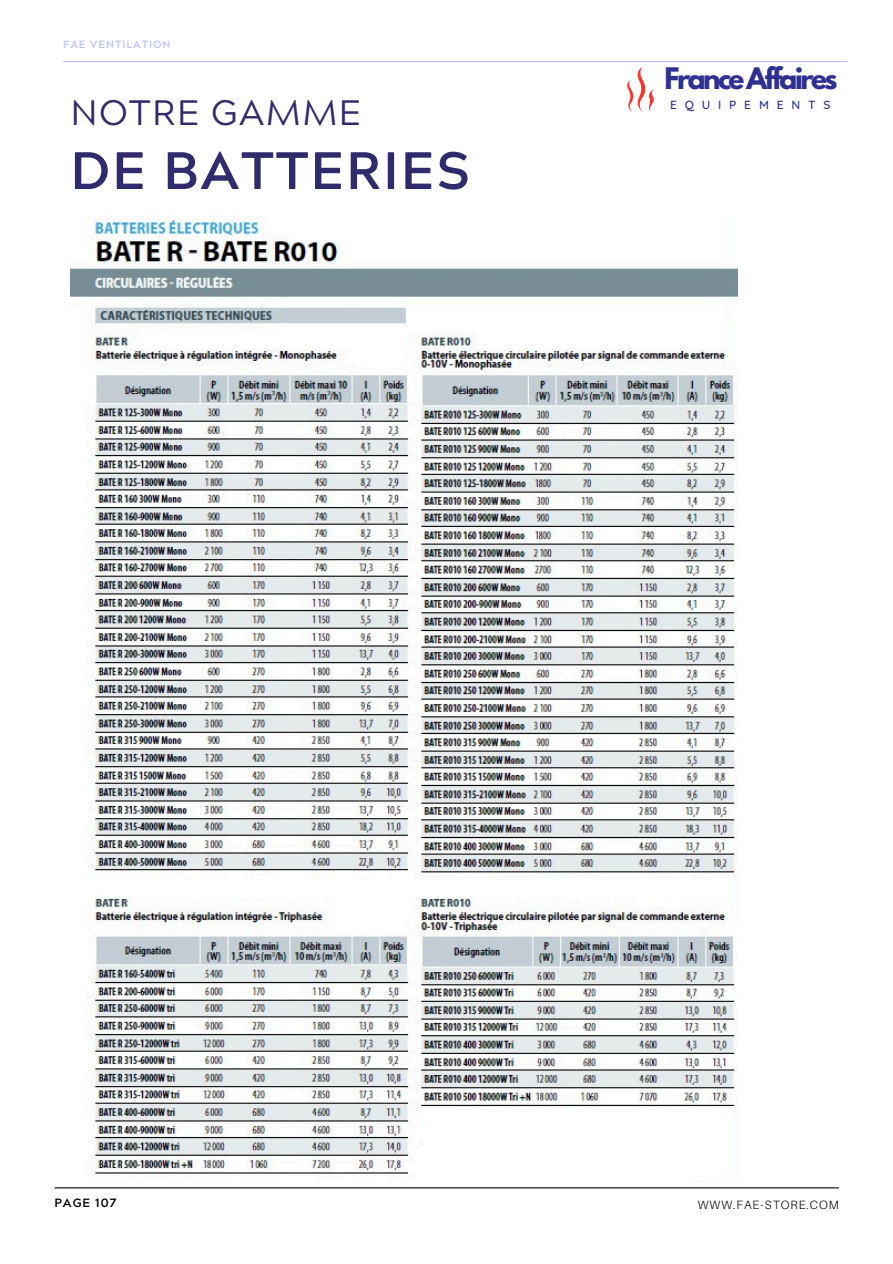
<style>
.page{position:relative;width:893px;height:1264px;background:#fff}
.page>*{position:absolute;margin:0;border:0;box-sizing:border-box;transform-origin:0 0}
.t1{font:700 52.5px "Acherus Grotesque";letter-spacing:.04em;color:#302b6c}
.t2{font:35.25px "Acherus Grotesque";letter-spacing:.04em;color:#302b6c}
.t3{font:700 26.25px "League Spartan";letter-spacing:-.095em;color:#2e3092}
.t4{font:300 12px "Aileron";letter-spacing:.08em;color:#000}
.t5{font:500 12px "Quicksand";letter-spacing:.65em;color:#2e3092}
.t6{font:700 12px "Acherus Grotesque";letter-spacing:.08em;color:#000}
.t7{font:700 10.5px "Acherus Grotesque";letter-spacing:.08em;color:#bfc2fd}
</style>
<div class="page">
<img style="left:800px;top:1187px;width:39px;height:2px">
<hr style="left:63px;top:61px;width:784px;height:1px;background:#bfc2fd">
<svg style="left:627px;top:67px;width:27px;height:45px"></svg>
<hr style="left:55px;top:1187px;width:783px;height:1px;background:#000">
<img style="left:70px;top:216px;width:667px;height:964px">
<p class="t7" style="left:63px;top:40px;width:109px">FAE VENTILATION</p>
<h3 class="t2" style="left:70px;top:99px;width:292px">NOTRE GAMME</h3>
<h2 class="t1" style="left:70px;top:150px;width:401px">DE BATTERIES</h2>
<h4 class="t3" style="left:664px;top:66px;width:174px">France Affaires</h4>
<h1 class="t5" style="left:670px;top:97px;width:162px">EQUIPEMENTS</h1>
<p class="t6" style="left:55px;top:1198px;width:63px">PAGE 107</p>
<p class="t4" style="left:697px;top:1197px;width:143px">WWW.FAE-STORE.COM</p>
</div>
